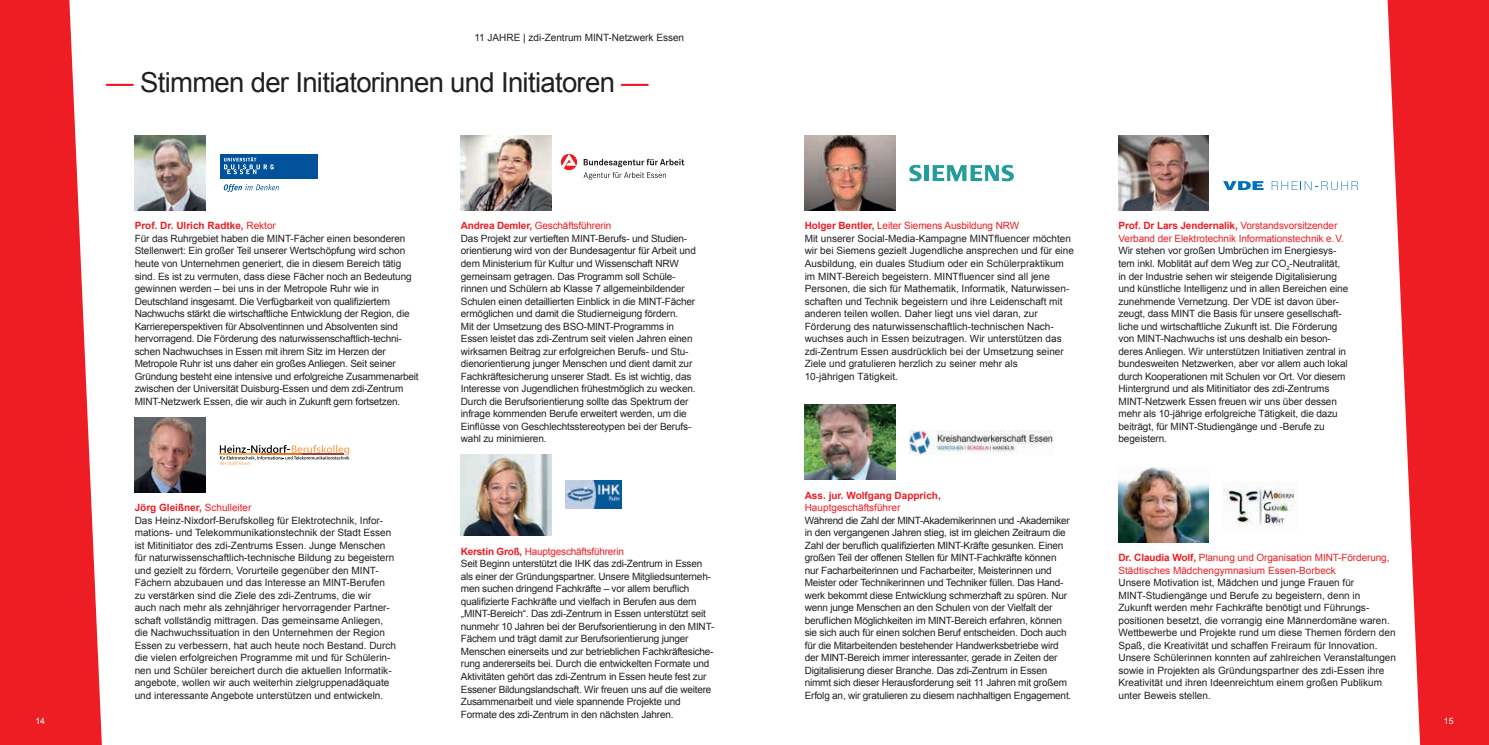
<style>
.page{position:relative;width:1489px;height:745px;background:#fff}
.page>*{position:absolute;margin:0;border:0;box-sizing:border-box;transform-origin:0 0}
.t1{font:27.5px "Arial";letter-spacing:-.025em;color:#231f20}
.t2{font:10px/12.5px "Arial";letter-spacing:-.015em;color:#231f20}
.t3{font:10px/12.5px "Arial";letter-spacing:-.01em;color:#ee1d23}
.t4{font:700 10px "Arial";color:#ee1d23}
.t5{font:8.75px "Arial";color:#fff}
.s1{color:#ee1d23}
.s2{font-weight:700;color:#ee1d23}
.s3{font-weight:700}
</style>
<div class="page">
<svg style="left:224px;top:184px;width:55px;height:8px"></svg>
<div style="left:220px;top:154px;width:97px;height:24px;background:#01529a"></div>
<svg style="left:224px;top:157px;width:50px;height:17px"></svg>
<img style="left:461px;top:454px;width:90px;height:81px">
<img style="left:565px;top:480px;width:57px;height:28px">
<svg style="left:909px;top:165px;width:104px;height:16px"></svg>
<img style="left:1223px;top:482px;width:72px;height:44px">
<img style="left:804px;top:135px;width:91px;height:75px">
<img style="left:461px;top:135px;width:90px;height:75px">
<svg style="left:220px;top:444px;width:129px;height:20px"></svg>
<hr style="left:220px;top:453px;width:41px;height:1px;background:#f8a655">
<hr style="left:261px;top:453px;width:41px;height:1px;background:#e57525">
<hr style="left:303px;top:453px;width:41px;height:1px;background:#a24238">
<img style="left:135px;top:135px;width:71px;height:75px">
<img style="left:135px;top:417px;width:71px;height:75px">
<img style="left:1118px;top:467px;width:90px;height:75px">
<img style="left:1118px;top:135px;width:90px;height:75px">
<svg style="left:1223px;top:181px;width:40px;height:9px"></svg>
<svg style="left:1271px;top:181px;width:86px;height:9px"></svg>
<img style="left:909px;top:430px;width:144px;height:23px">
<img style="left:804px;top:404px;width:91px;height:75px">
<svg style="left:0;top:0;width:102px;height:744px;background:#f03b41"></svg>
<svg style="left:1387px;top:0;width:101px;height:744px;fill:#ee1d23"></svg>
<svg style="left:583px;top:159px;width:101px;height:20px"></svg>
<svg style="left:561px;top:154px;width:16px;height:16px"></svg>
<p class="t2" style="left:474px;top:31px;width:211px">11 JAHRE | zdi-Zentrum MINT-Netzwerk Essen</p>
<h1 class="t1" style="left:106px;top:64px;width:544px"><span class="s1">—</span> Stimmen der Initiatorinnen und Initiatoren <span class="s1">—</span></h1>
<p class="t2" style="left:135px;top:220px;width:285px"><span class="s2">Prof. Dr. Ulrich Radtke,</span> <span class="s1">Rektor<br></span>Für das Ruhrgebiet haben die MINT-Fächer einen besonderen Stellenwert: Ein großer Teil unserer Wertschöpfung wird schon heute von Unternehmen generiert, die in diesem Bereich tätig sind. Es ist zu vermuten, dass diese Fächer noch an Bedeutung gewinnen werden – bei uns in der Metropole Ruhr wie in Deutschland insgesamt. Die Verfügbarkeit von qualifiziertem Nachwuchs stärkt die wirtschaftliche Entwicklung der Region, die Karriereperspektiven für Absolventinnen und Absolventen sind hervorragend. Die Förderung des naturwissenschaftlich-techni&shy;schen Nachwuchses in Essen mit ihrem Sitz im Herzen der Metropole Ruhr ist uns daher ein großes Anliegen. Seit seiner Gründung besteht eine intensive und erfolgreiche Zusammenarbeit zwischen der Universität Duisburg-Essen und dem zdi-Zentrum MINT-Netzwerk Essen, die wir auch in Zukunft gern fortsetzen.</p>
<p class="t2" style="left:461px;top:220px;width:236px"><span class="s2">Andrea Demler,</span> <span class="s1">Geschäftsführerin<br></span>Das Projekt zur vertieften MINT-Berufs- und Studien&shy;orientierung wird von der Bundesagentur für Arbeit und dem Ministerium für Kultur und Wissenschaft NRW gemeinsam getragen. Das Programm soll Schüle&shy;rinnen und Schülern ab Klasse 7 allgemeinbildender Schulen einen detaillierten Einblick in die MINT-Fächer ermöglichen und damit die Studierneigung fördern.<br>Mit der Umsetzung des BSO-MINT-Programms in Essen leistet das zdi-Zentrum seit vielen Jahren einen wirksamen Beitrag zur erfolgreichen Berufs- und Stu&shy;dienorientierung junger Menschen und dient damit zur Fachkräftesicherung unserer Stadt. Es ist wichtig, das Interesse von Jugendlichen frühestmöglich zu wecken.<br>Durch die Berufsorientierung sollte das Spektrum der infrage kommenden Berufe erweitert werden, um die Einflüsse von Geschlechtsstereotypen bei der Berufs&shy;wahl zu minimieren.</p>
<p class="t2" style="left:804px;top:220px;width:271px"><span class="s2">Holger Bentler,</span> <span class="s1">Leiter Siemens Ausbildung NRW<br></span>Mit unserer Social-Media-Kampagne MINTfluencer möchten wir bei Siemens gezielt Jugendliche ansprechen und für eine Ausbildung, ein duales Studium oder ein Schülerpraktikum im MINT-Bereich begeistern. MINTfluencer sind all jene Personen, die sich für Mathematik, Informatik, Naturwissen&shy;schaften und Technik begeistern und ihre Leidenschaft mit anderen teilen wollen. Daher liegt uns viel daran, zur Förderung des naturwissenschaftlich-technischen Nach&shy;wuchses auch in Essen beizutragen. Wir unterstützen das zdi-Zentrum Essen ausdrücklich bei der Umsetzung seiner Ziele und gratulieren herzlich zu seiner mehr als<br>10-jährigen Tätigkeit.</p>
<p class="t3" style="left:1118px;top:220px;width:227px"><span class="s3">Prof. Dr Lars Jendernalik,</span> Vorstandsvorsitzender<br>Verband der Elektrotechnik Informationstechnik e.V.</p>
<p class="t2" style="left:1118px;top:245px;width:231px">Wir stehen vor großen Umbrüchen im Energiesys&shy;tem inkl. Moblität auf dem Weg zur CO<sub>2</sub>-Neutralität, in der Industrie sehen wir steigende Digitalisierung und künstliche Intelligenz und in allen Bereichen eine zunehmende Vernetzung. Der VDE ist davon über&shy;zeugt, dass MINT die Basis für unsere gesellschaft&shy;liche und wirtschaftliche Zukunft ist. Die Förderung von MINT-Nachwuchs ist uns deshalb ein beson&shy;deres Anliegen. Wir unterstützen Initiativen zentral in bundesweiten Netzwerken, aber vor allem auch lokal durch Kooperationen mit Schulen vor Ort. Vor diesem Hintergrund und als Mitinitiator des zdi-Zentrums MINT-Netzwerk Essen freuen wir uns über dessen mehr als 10-jährige erfolgreiche Tätigkeit, die dazu beiträgt, für MINT-Studiengänge und -Berufe zu begeistern.</p>
<p class="t4" style="left:804px;top:488px;width:137px">Ass. jur. Wolfgang Dapprich,</p>
<p class="t3" style="left:804px;top:501px;width:97px">Hauptgeschäftsführer</p>
<p class="t2" style="left:804px;top:513px;width:268px">Während die Zahl der MINT-Akademikerinnen und -Akademiker in den vergangenen Jahren stieg, ist im gleichen Zeitraum die Zahl der beruflich qualifizierten MINT-Kräfte gesunken. Einen großen Teil der offenen Stellen für MINT-Fachkräfte können nur Facharbeiterinnen und Facharbeiter, Meisterinnen und Meister oder Technikerinnen und Techniker füllen. Das Hand&shy;werk bekommt diese Entwicklung schmerzhaft zu spüren. Nur wenn junge Menschen an den Schulen von der Vielfalt der beruflichen Möglichkeiten im MINT-Bereich erfahren, können sie sich auch für einen solchen Beruf entscheiden. Doch auch für die Mitarbeitenden bestehender Handwerksbetriebe wird der MINT-Bereich immer interessanter, gerade in Zeiten der Digitalisierung dieser Branche. Das zdi-Zentrum in Essen nimmt sich dieser Herausforderung seit 11 Jahren mit großem Erfolg an, wir gratulieren zu diesem nachhaltigen Engagement.</p>
<p class="t2" style="left:135px;top:501px;width:263px"><span class="s2">Jörg Gleißner,</span> <span class="s1">Schulleiter<br></span>Das Heinz-Nixdorf-Berufskolleg für Elektrotechnik, Infor&shy;mations- und Telekommunikationstechnik der Stadt Essen ist Mitinitiator des zdi-Zentrums Essen. Junge Menschen für naturwissenschaftlich-technische Bildung zu begeistern und gezielt zu fördern, Vorurteile gegenüber den MINT-Fächern abzubauen und das Interesse an MINT-Berufen zu verstärken sind die Ziele des zdi-Zentrums, die wir<br>auch nach mehr als zehnjähriger hervorragender Partner&shy;schaft vollständig mittragen. Das gemeinsame Anliegen, die Nachwuchssituation in den Unternehmen der Region Essen zu verbessern, hat auch heute noch Bestand. Durch die vielen erfolgreichen Programme mit und für Schülerin&shy;nen und Schüler bereichert durch die aktuellen Informatik&shy;angebote, wollen wir auch weiterhin zielgruppenadäquate und interessante Angebote unterstützen und entwickeln.</p>
<p class="t2" style="left:461px;top:545px;width:255px"><span class="s2">Kerstin Groß,</span> <span class="s1">Hauptgeschäftsführerin<br></span>Seit Beginn unterstützt die IHK das zdi-Zentrum in Essen als einer der Gründungspartner. Unsere Mitgliedsunterneh&shy;men suchen dringend Fachkräfte – vor allem beruflich qualifizierte Fachkräfte und vielfach in Berufen aus dem „MINT-Bereich“. Das zdi-Zentrum in Essen unterstützt seit nunmehr 10 Jahren bei der Berufsorientierung in den MINT-Fächern und trägt damit zur Berufsorientierung junger Menschen einerseits und zur betrieblichen Fachkräftesiche&shy;rung andererseits bei. Durch die entwickelten Formate und Aktivitäten gehört das zdi-Zentrum in Essen heute fest zur Essener Bildungslandschaft. Wir freuen uns auf die weitere Zusammenarbeit und viele spannende Projekte und Formate des zdi-Zentrum in den nächsten Jahren.</p>
<p class="t3" style="left:1118px;top:551px;width:272px"><span class="s3">Dr. Claudia Wolf,</span> Planung und Organisation MINT-Förderung,<br>Städtisches Mädchengymnasium Essen-Borbeck</p>
<p class="t2" style="left:1118px;top:576px;width:279px">Unsere Motivation ist, Mädchen und junge Frauen für MINT-Studiengänge und Berufe zu begeistern, denn in Zukunft werden mehr Fachkräfte benötigt und Führungs&shy;positionen besetzt, die vorrangig eine Männerdomäne waren.<br>Wettbewerbe und Projekte rund um diese Themen fördern den Spaß, die Kreativität und schaffen Freiraum für Innovation.<br>Unsere Schülerinnen konnten auf zahlreichen Veranstaltungen sowie in Projekten als Gründungspartner des zdi-Essen ihre Kreativität und ihren Ideenreichtum einem großen Publikum unter Beweis stellen.</p>
<p class="t5" style="left:35px;top:714px;width:11px">14</p>
<p class="t5" style="left:1443px;top:714px;width:11px">15</p>
</div>
